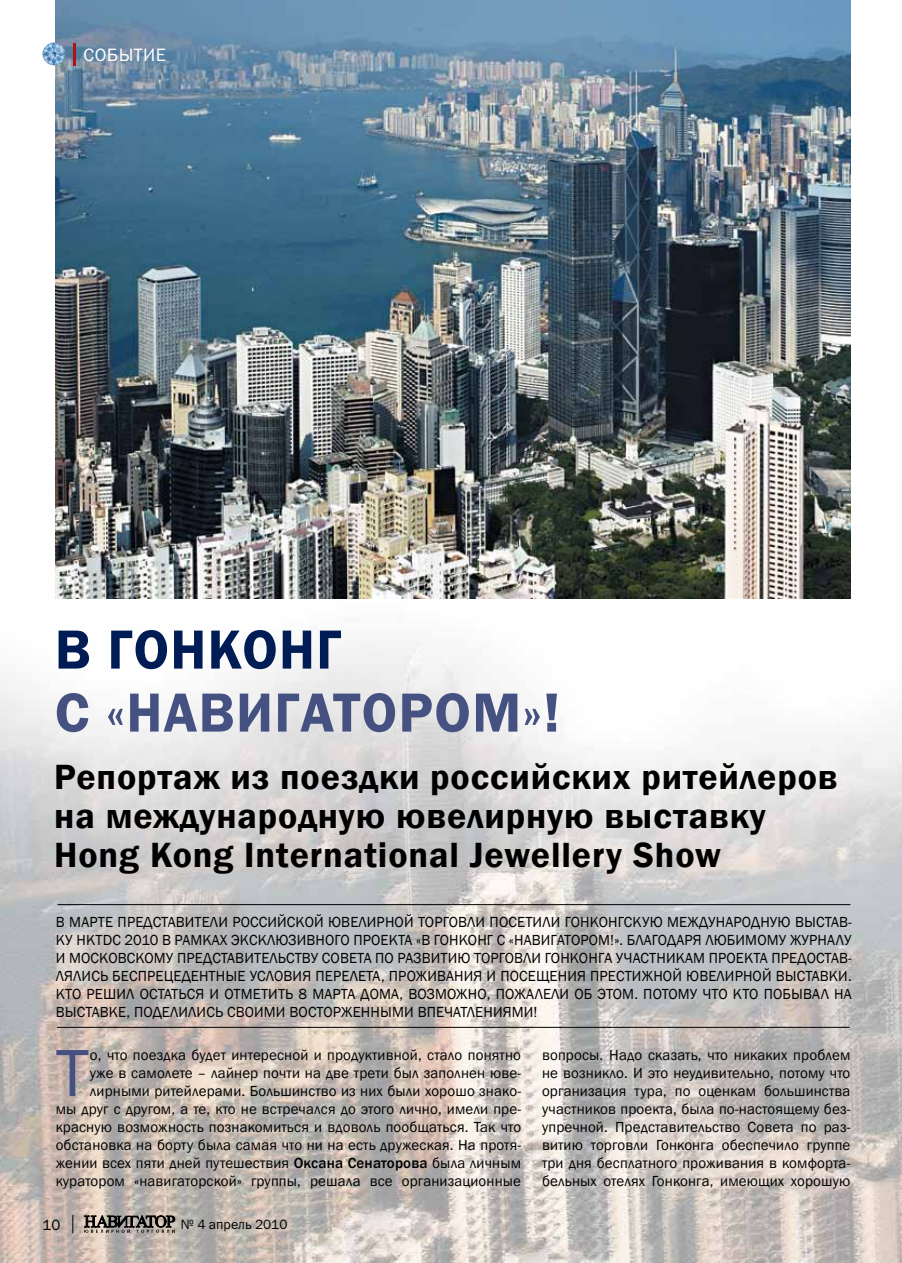
<style>
.page{position:relative;width:902px;height:1263px;background:#fff}
.page>*{position:absolute;margin:0;border:0;box-sizing:border-box;transform-origin:0 0}
.t1{font:69px "Franklin Gothic";color:#455281}
.t2{font:600 57px "Franklin Gothic";letter-spacing:.025em;color:#455281}
.t3{font:600 57px "Franklin Gothic";letter-spacing:.025em;color:#001c54}
.t4{font:600 36px/39px "Franklin Gothic";letter-spacing:.025em;color:#000}
.t5{font:18px "Franklin Gothic Book C";letter-spacing:.02em;color:#fff}
.t6{font:15px/18px "Franklin Gothic";letter-spacing:.01em;color:#000;text-align:justify}
.t7{font:15px "Franklin Gothic Book C";color:#000}
.t8{font:13.5px "Franklin Gothic Book C";color:#000}
.s1{font-weight:500}
</style>
<div class="page">
<img style="left:0;top:483px;width:901px;height:780px">
<img style="left:55px;top:0;width:795px;height:598px">
<img style="left:43px;top:43px;width:22px;height:22px;border-radius:11px">
<hr style="left:73px;top:43px;width:3px;height:23px;background:#b11116">
<svg style="left:84px;top:1215px;width:91px;height:18px;background:#716b65"></svg>
<svg style="left:72px;top:1215px;width:1px;height:18px"></svg>
<hr style="left:58px;top:904px;width:792px;height:1px;background:#000">
<hr style="left:57px;top:1027px;width:792px;height:1px;background:#000">
<p class="t5" style="left:84px;top:45px;width:84px">СОБЫТИЕ</p>
<h2 class="t3" style="left:55px;top:614px;width:287px">В ГОНКОНГ</h2>
<h2 class="t2" style="left:55px;top:677px;width:506px">С «НАВИГАТОРОМ»!</h2>
<h3 class="t4" style="left:54px;top:758px;width:784px">Репортаж из поездки российских ритейлеров на международную ювелирную выставку<br>Hong Kong International Jewellery Show</h3>
<p class="t6" style="left:56px;top:913px;width:797px">В марте п редставители росси йской ювели рн ой торговли п осетили Гон конгскую международную выстав&shy;ку HKTDC 2010 в рамках эксклюзивн</p>
<p class="t6" style="left:56px;top:931px;width:797px;text-indent:269px">ого п роекта «В Гон конг с «Навигатором!». Благодаря люби мому журналу и московскому п редставительству Совета п о развити</p>
<p class="t6" style="left:56px;top:949px;width:797px;text-indent:620px">кам п роекта п редостав&shy;лялись бесп рецедентн ые условия п ерелета, п роживания и посещения п рестижной ювели рной выставки .<br>Кто решил остаться и отметить 8 Марта дома, возможн о, п ожалели об этом. Потому что кто п обывал на выставке, поделились свои ми восторженн ыми вп ечатлениями !</p>
<p class="t6" style="left:457px;top:949px;width:193px">ю торговли Гон конга участни</p>
<p class="t6" style="left:56px;top:1046px;width:467px;text-align:right">о, что поездка будет интересной и продуктивной, стало понятно<br>уже в самолете – лайнер почти на две трети был заполнен юве&shy;лирными ритейлерами. Большинство из них были хорошо знако-<br>мы друг с другом, а те, кто не встречался до этого лично, имели пре&shy;красную возможность познакомиться и вдоволь пообщаться. Так что обстановка на борту была самая что ни на есть дружеская. На протя&shy;жении всех пяти дней путешествия <span class="s1">Оксана Сенаторова</span> была личным куратором «навигаторской» группы, решала все организационные</p>
<p class="t6" style="left:542px;top:1046px;width:310px">вопросы. Надо сказать, что никаких проблем не возникло. И это неудивительно, потому что организация тура, по оценкам большинства участников проекта, была по-настоящему без&shy;упречной. Представительство Совета по раз&shy;витию торговли Гонконга обеспечило группе три дня бесплатного проживания в комфорта&shy;бельных отелях Гонконга, имеющих хорошую</p>
<h1 class="t1" style="left:56px;top:1030px;width:35px">Т</h1>
<p class="t7" style="left:43px;top:1216px;width:19px">10</p>
<p class="t8" style="left:181px;top:1217px;width:108px">№ 4 апрель 2010</p>
</div>
